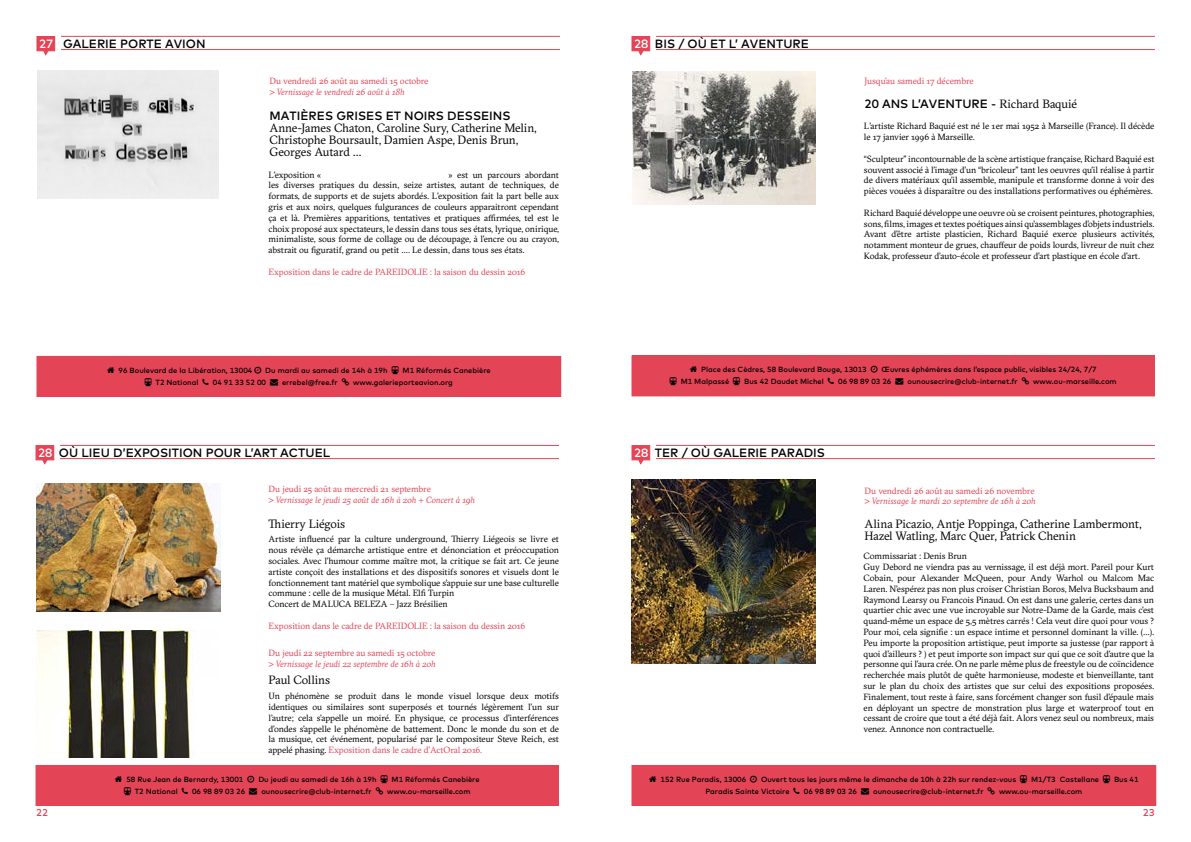
<style>
.page{position:relative;width:1191px;height:842px;background:#fff}
.page>*{position:absolute;margin:0;border:0;box-sizing:border-box;transform-origin:0 0}
.t1{font:12px/12px "GT Sectra";letter-spacing:-.01em;color:#000}
.t2{font:500 12px "Mark";color:#000}
.t3{font:500 10px "Mark";color:#e44556}
.t4{font:9px/10.8px "GT Sectra";letter-spacing:-.005em;color:#000;text-align:justify}
.t5{font:9px "GT Sectra";letter-spacing:-.005em;color:#e44556}
.t6{font:italic 9px "GT Sectra";letter-spacing:-.005em;color:#e44556}
.t7{font:500 7.5px "Mark";color:#000}
.s1{color:#fff}
.s2{color:#e44556}
.s3{font-family:"GT Sectra";font-weight:400}
</style>
<div class="page">
<div style="left:632px;top:356px;width:522px;height:40px;background:#e44556"></div>
<div style="left:631px;top:355px;width:524px;height:41px;border:1px solid #e44556"></div>
<hr style="left:60px;top:445px;width:499px;height:1px;background:#e44556">
<svg style="left:35px;top:445px;width:20px;height:20px"></svg>
<hr style="left:60px;top:458px;width:499px;height:1px;background:#e44556">
<div style="left:36px;top:765px;width:522px;height:40px;background:#e44556"></div>
<div style="left:36px;top:765px;width:523px;height:41px;border:1px solid #e44556"></div>
<hr style="left:656px;top:36px;width:499px;height:1px;background:#e44556">
<svg style="left:631px;top:36px;width:19px;height:20px"></svg>
<hr style="left:656px;top:49px;width:499px;height:1px;background:#e44556">
<div style="left:632px;top:765px;width:523px;height:40px;background:#e44556"></div>
<div style="left:631px;top:765px;width:525px;height:41px;border:1px solid #e44556"></div>
<hr style="left:656px;top:445px;width:499px;height:1px;background:#e44556">
<svg style="left:631px;top:445px;width:19px;height:20px"></svg>
<hr style="left:656px;top:458px;width:499px;height:1px;background:#e44556">
<div style="left:37px;top:356px;width:524px;height:40px;background:#e44556"></div>
<div style="left:36px;top:356px;width:525px;height:41px;border:1px solid #e44556"></div>
<img style="left:38px;top:71px;width:181px;height:128px">
<hr style="left:61px;top:36px;width:499px;height:1px;background:#e44556">
<svg style="left:36px;top:36px;width:20px;height:20px"></svg>
<hr style="left:61px;top:49px;width:499px;height:1px;background:#e44556">
<img style="left:36px;top:483px;width:185px;height:128px">
<img style="left:633px;top:71px;width:182px;height:133px">
<img style="left:631px;top:480px;width:185px;height:184px">
<img style="left:36px;top:630px;width:156px;height:128px">
<h1 class="t2" style="left:39px;top:36px;width:168px"><span class="s1">27</span> GALERIE PORTE AVION</h1>
<p class="t5" style="left:269px;top:76px;width:160px">Du vendredi 26 août au samedi 15 octobre</p>
<p class="t6" style="left:269px;top:86px;width:137px">&gt; Vernissage le vendredi 26 août à 18h</p>
<h1 class="t2" style="left:269px;top:109px;width:242px">MATIÈRES GRISES ET NOIRS DESSEINS</h1>
<h1 class="t1" style="left:269px;top:122px;width:269px">Anne-James Chaton, Caroline Sury, Catherine Melin,<br>Christophe Boursault, Damien Aspe, Denis Brun,<br>Georges Autard …</h1>
<p class="t4" style="left:268px;top:169px;width:292px;text-indent:180px">» est un parcours abordant les diverses pratiques du dessin, seize artistes, autant de techniques, de formats, de supports et de sujets abordés. L’exposition fait la part belle aux gris et aux noirs, quelques fulgurances de couleurs apparaitront cependant ça et là. Premières apparitions, tentatives et pratiques affirmées, tel est le choix proposé aux spectateurs, le dessin dans tous ses états, lyrique, onirique, minimaliste, sous forme de collage ou de découpage, à l’encre ou au crayon, abstrait ou figuratif, grand ou petit …. Le dessin, dans tous ses états.</p>
<p class="t5" style="left:268px;top:266px;width:258px">Exposition dans le cadre de PAREIDOLIE : la saison du dessin 2016</p>
<p class="t4" style="left:268px;top:169px;width:54px">L’exposition «</p>
<p class="t7" style="left:118px;top:366px;width:135px">96 Boulevard de la Libération, 13004</p>
<p class="t7" style="left:265px;top:366px;width:124px">Du mardi au samedi de 14h à 19h</p>
<p class="t7" style="left:402px;top:366px;width:89px">M1 Réformés Canebière</p>
<p class="t7" style="left:155px;top:378px;width:44px">T2 National</p>
<p class="t7" style="left:213px;top:378px;width:126px">04 91 33 52 00 → errebel@free.fr</p>
<p class="t7" style="left:353px;top:378px;width:101px">www.galerieporteavion.org</p>
<h1 class="t2" style="left:38px;top:445px;width:294px"><span class="s1">28</span> OÙ LIEU D’EXPOSITION POUR L’ART ACTUEL</h1>
<p class="t5" style="left:268px;top:483px;width:164px">Du jeudi 25 août au mercredi 21 septembre</p>
<p class="t6" style="left:268px;top:494px;width:208px">&gt; Vernissage le jeudi 25 août de 16h à 20h + Concert à 19h</p>
<h1 class="t1" style="left:268px;top:518px;width:78px">Thierry Liégois</h1>
<p class="t4" style="left:268px;top:534px;width:292px;text-align:left">Artiste influencé par la culture underground, Thierry Liégeois se livre et nous révèle ça démarche artistique entre et dénonciation et préoccupation sociales. Avec l’humour comme maître mot, la critique se fait art. Ce jeune artiste conçoit des installations et des dispositifs sonores et visuels dont le fonctionnement tant matériel que symbolique s’appuie sur une base culturelle commune : celle de la musique Métal. Elfi Turpin<br>Concert de MALUCA BELEZA – Jazz Brésilien</p>
<p class="t5" style="left:268px;top:620px;width:258px">Exposition dans le cadre de PAREIDOLIE : la saison du dessin 2016</p>
<p class="t5" style="left:268px;top:647px;width:168px">Du jeudi 22 septembre au samedi 15 octobre</p>
<p class="t6" style="left:268px;top:658px;width:169px">&gt; Vernissage le jeudi 22 septembre de 16h à 20h</p>
<h1 class="t1" style="left:268px;top:674px;width:63px">Paul Collins</h1>
<p class="t4" style="left:268px;top:691px;width:292px">Un phénomène se produit dans le monde visuel lorsque deux motifs identiques ou similaires sont superposés et tournés légèrement l’un sur l’autre; cela s’appelle un moiré. En physique, ce processus d’interférences d’ondes s’appelle le phénomène de battement. Donc le monde du son et de la musique, cet événement, popularisé par le compositeur Steve Reich, est appelé phasing. <span class="s2">Exposition dans le cadre d’ActOral 2016.</span></p>
<p class="t7" style="left:126px;top:775px;width:118px">58 Rue Jean de Bernardy, 13001</p>
<p class="t7" style="left:258px;top:775px;width:120px">Du jeudi au samedi de 16h à 19h</p>
<p class="t7" style="left:391px;top:775px;width:89px">M1 Réformés Canebière</p>
<p class="t7" style="left:135px;top:787px;width:44px">T2 National</p>
<p class="t7" style="left:192px;top:787px;width:181px">06 98 89 03 26 → ounousecrire@club-internet.fr</p>
<p class="t7" style="left:387px;top:787px;width:85px">www.ou-marseille.com</p>
<h1 class="t2" style="left:634px;top:36px;width:176px"><span class="s1">28</span> BIS / OÙ ET L’ AVENTURE</h1>
<p class="t6" style="left:864px;top:76px;width:170px">&gt; Vente aux enchères le di anche 28 août à 14h</p>
<p class="t5" style="left:864px;top:76px;width:111px">Jusqu’au samedi 17 décembre</p>
<h1 class="t2" style="left:864px;top:97px;width:214px">20 ANS L’AVENTURE - <span class="s3">Richard Baquié</span></h1>
<p class="t4" style="left:864px;top:121px;width:292px">L’artiste Richard Baquié est né le 1er mai 1952 à Marseille (France). Il décède le 17 janvier 1996 à Marseille.</p>
<p class="t4" style="left:864px;top:153px;width:292px">“Sculpteur” incontournable de la scène artistique française, Richard Baquié est souvent associé à l’image d’un “bricoleur” tant les oeuvres qu’il réalise à partir de divers matériaux qu’il assemble, manipule et transforme donne à voir des pièces vouées à disparaître ou des installations performatives ou éphémères.</p>
<p class="t4" style="left:864px;top:207px;width:292px">Richard Baquié développe une oeuvre où se croisent peintures, photographies, sons, films, images et textes poétiques ainsi qu’assemblages d’objets industriels.<br>Avant d’être artiste plasticien, Richard Baquié exerce plusieurs activités, notamment monteur de grues, chauffeur de poids lourds, livreur de nuit chez Kodak, professeur d’auto-école et professeur d’art plastique en école d’art.</p>
<p class="t7" style="left:701px;top:365px;width:167px">Place des Cèdres, 58 Boulevard Bouge, 13013</p>
<p class="t7" style="left:881px;top:365px;width:216px">Œuvres éphémères dans l’espace public, visibles 24/24, 7/7</p>
<p class="t7" style="left:680px;top:377px;width:50px">M1 Malpassé</p>
<p class="t7" style="left:744px;top:377px;width:81px">Bus 42 Daudet Michel</p>
<p class="t7" style="left:838px;top:377px;width:181px">06 98 89 03 26 → ounousecrire@club-internet.fr</p>
<p class="t7" style="left:1033px;top:377px;width:85px">www.ou-marseille.com</p>
<h1 class="t2" style="left:634px;top:445px;width:192px"><span class="s1">28</span> TER / OÙ GALERIE PARADIS</h1>
<p class="t5" style="left:864px;top:485px;width:171px">Du vendredi 26 août au samedi 26 novembre</p>
<p class="t6" style="left:864px;top:495px;width:173px">&gt; Vernissage le mardi 20 septembre de 16h à 20h</p>
<h1 class="t1" style="left:864px;top:518px;width:278px">Alina Picazio, Antje Poppinga, Catherine Lambermont,<br>Hazel Watling, Marc Quer, Patrick Chenin</h1>
<p class="t4" style="left:863px;top:551px;width:292px;text-align:left">Commissariat : Denis Brun<br>Guy Debord ne viendra pas au vernissage, il est déjà mort. Pareil pour Kurt Cobain, pour Alexander McQueen, pour Andy Warhol ou Malcom Mac Laren. N’espérez pas non plus croiser Christian Boros, Melva Bucksbaum and Raymond Learsy ou Francois Pinaud. On est dans une galerie, certes dans un quartier chic avec une vue incroyable sur Notre-Dame de la Garde, mais c’est quand-même un espace de 5,5 mètres carrés ! Cela veut dire quoi pour vous ?<br>Pour moi, cela signifie : un espace intime et personnel dominant la ville. (…).<br>Peu importe la proposition artistique, peut importe sa justesse (par rapport à quoi d’ailleurs ? ) et peut importe son impact sur qui que ce soit d’autre que la personne qui l’aura crée. On ne parle même plus de freestyle ou de coïncidence recherchée mais plutôt de quête harmonieuse, modeste et bienveillante, tant sur le plan du choix des artistes que sur celui des expositions proposées.<br>Finalement, tout reste à faire, sans forcément changer son fusil d’épaule mais en déployant un spectre de monstration plus large et waterproof tout en cessant de croire que tout a été déjà fait. Alors venez seul ou nombreux, mais venez. Annonce non contractuelle.</p>
<p class="t7" style="left:660px;top:775px;width:87px">152 Rue Paradis, 13006</p>
<p class="t7" style="left:761px;top:775px;width:256px">Ouvert tous les jours même le dimanche de 10h à 22h sur rendez-vous</p>
<p class="t7" style="left:1031px;top:775px;width:69px">M1/T3 Castellane</p>
<p class="t7" style="left:1114px;top:775px;width:26px">Bus 41</p>
<p class="t7" style="left:705px;top:787px;width:86px">Paradis Sainte Victoire</p>
<p class="t7" style="left:804px;top:787px;width:181px">06 98 89 03 26 → ounousecrire@club-internet.fr</p>
<p class="t7" style="left:999px;top:787px;width:85px">www.ou-marseille.com</p>
<p class="t3" style="left:36px;top:807px;width:13px">22</p>
<p class="t3" style="left:1143px;top:807px;width:13px">23</p>
</div>
